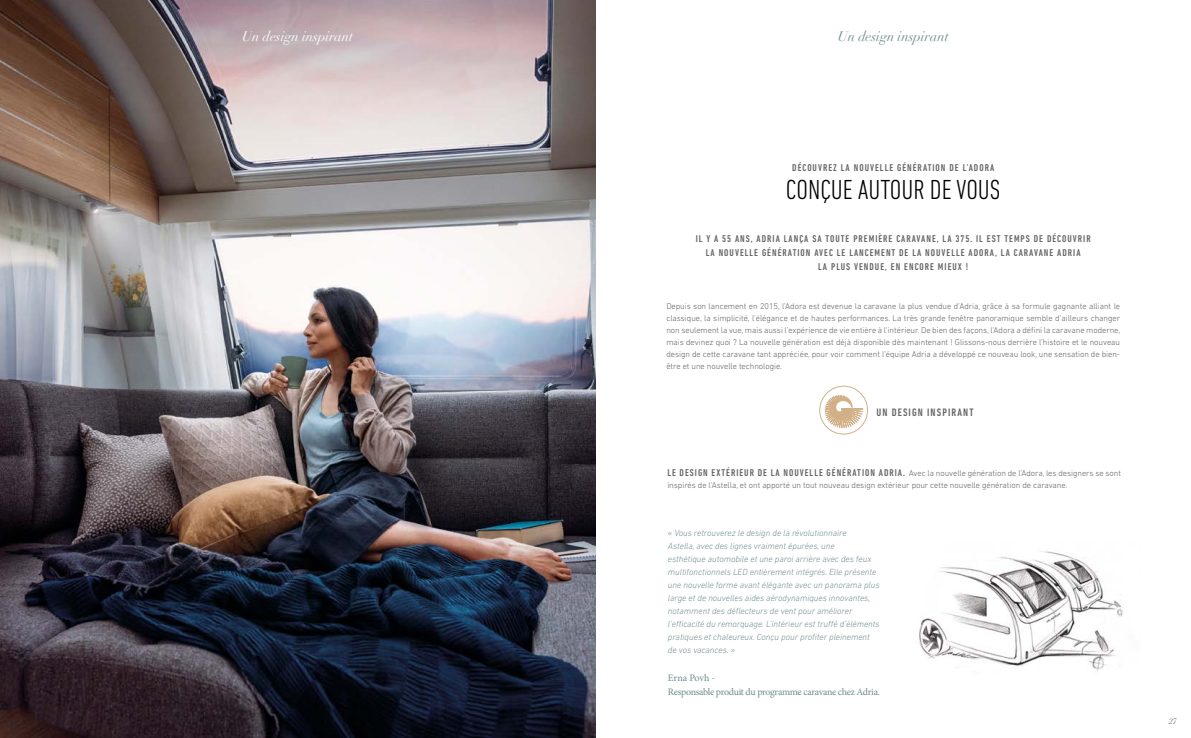
<style>
.page{position:relative;width:1191px;height:738px;background:#fff}
.page>*{position:absolute;margin:0;border:0;box-sizing:border-box;transform-origin:0 0}
.t1{font:300 condensed 28px "DIN Next LT Pro";color:#000}
.t2{font:italic 13.6px "Didot";color:#6f8b8e}
.t3{font:italic 13.6px "Didot";color:#fff}
.t4{font:500 condensed 11px "DIN Next LT Pro";letter-spacing:.1em;color:#636362}
.t5{font:500 condensed 10px/14px "DIN Next LT Pro";letter-spacing:.1em;color:#636362;text-align:center}
.t6{font:9.9px/13.2px "Minion Pro";letter-spacing:-.03em;color:#6f8b8e}
.t7{font:italic 300 9px/13px "DIN Next LT Pro";letter-spacing:-.005em;color:#6f8b8e}
.t8{font:300 8.5px/12px "DIN Next LT Pro";letter-spacing:-.005em;color:#636362;text-align:justify}
.t9{font:italic 8px "Didot";color:#636362}
.s1{font-weight:500;font-stretch:condensed;font-size:10px}
</style>
<div class="page">
<img style="left:0;top:0;width:595px;height:737px">
<div style="left:819px;top:385px;width:48px;height:49px;border:1px solid #d1b087;border-radius:50%"></div>
<svg style="left:825px;top:395px;width:38px;height:33px"></svg>
<img style="left:919px;top:551px;width:204px;height:121px">
<h2 class="t3" style="left:242px;top:28px;width:113px">Un design inspirant</h2>
<h2 class="t2" style="left:837px;top:28px;width:113px">Un design inspirant</h2>
<p class="t5" style="left:792px;top:161px;width:203px">DÉCOUVREZ LA NOUVELLE GÉNÉRATION DE L’ADORA</p>
<h1 class="t1" style="left:786px;top:174px;width:216px">CONÇUE AUTOUR DE VOUS</h1>
<p class="t5" style="left:696px;top:232px;width:396px">IL Y A 55 ANS, ADRIA LANÇA SA TOUTE PREMIÈRE CARAVANE, LA 375. IL EST TEMPS DE DÉCOUVRIR<br>LA NOUVELLE GÉNÉRATION AVEC LE LANCEMENT DE LA NOUVELLE ADORA, LA CARAVANE ADRIA<br>LA PLUS VENDUE, EN ENCORE MIEUX !</p>
<p class="t8" style="left:666px;top:300px;width:455px">Depuis son lancement en 2015, l’Adora est devenue la caravane la plus vendue d’Adria, grâce à sa formule gagnante alliant le classique, la simplicité, l’élégance et de hautes performances. La très grande fenêtre panoramique semble d’ailleurs changer non seulement la vue, mais aussi l’expérience de vie entière à l’intérieur. De bien des façons, l’Adora a défini la caravane moderne, mais devinez quoi ? La nouvelle génération est déjà disponible dès maintenant ! Glissons-nous derrière l’histoire et le nouveau design de cette caravane tant appréciée, pour voir comment l’équipe Adria a développé ce nouveau look, une sensation de bien&shy;être et une nouvelle technologie.</p>
<p class="t4" style="left:876px;top:406px;width:99px">UN DESIGN INSPIRANT</p>
<p class="t8" style="left:667px;top:466px;width:455px"><span class="s1">LE DESIGN EXTÉRIEUR DE LA NOUVELLE GÉNÉRATION ADRIA.</span> Avec la nouvelle génération de l’Adora, les designers se sont inspirés de l’Astella, et ont apporté un tout nouveau design extérieur pour cette nouvelle génération de caravane.</p>
<p class="t7" style="left:668px;top:526px;width:213px">« Vous retrouverez le design de la révolutionnaire<br>Astella, avec des lignes vraiment épurées, une<br>esthétique automobile et une paroi arrière avec des feux multifonctionnels LED entièrement intégrés. Elle présente une nouvelle forme avant élégante avec un panorama plus large et de nouvelles aides aérodynamiques innovantes, notamment des déflecteurs de vent pour améliorer l’efficacité du remorquage. L’intérieur est truffé d’éléments pratiques et chaleureux. Conçu pour profiter pleinement de vos vacances. »</p>
<p class="t6" style="left:668px;top:671px;width:214px">Erna Povh -<br>Responsable produit du programme caravane chez Adria.</p>
<p class="t9" style="left:1169px;top:715px;width:9px">27</p>
</div>
